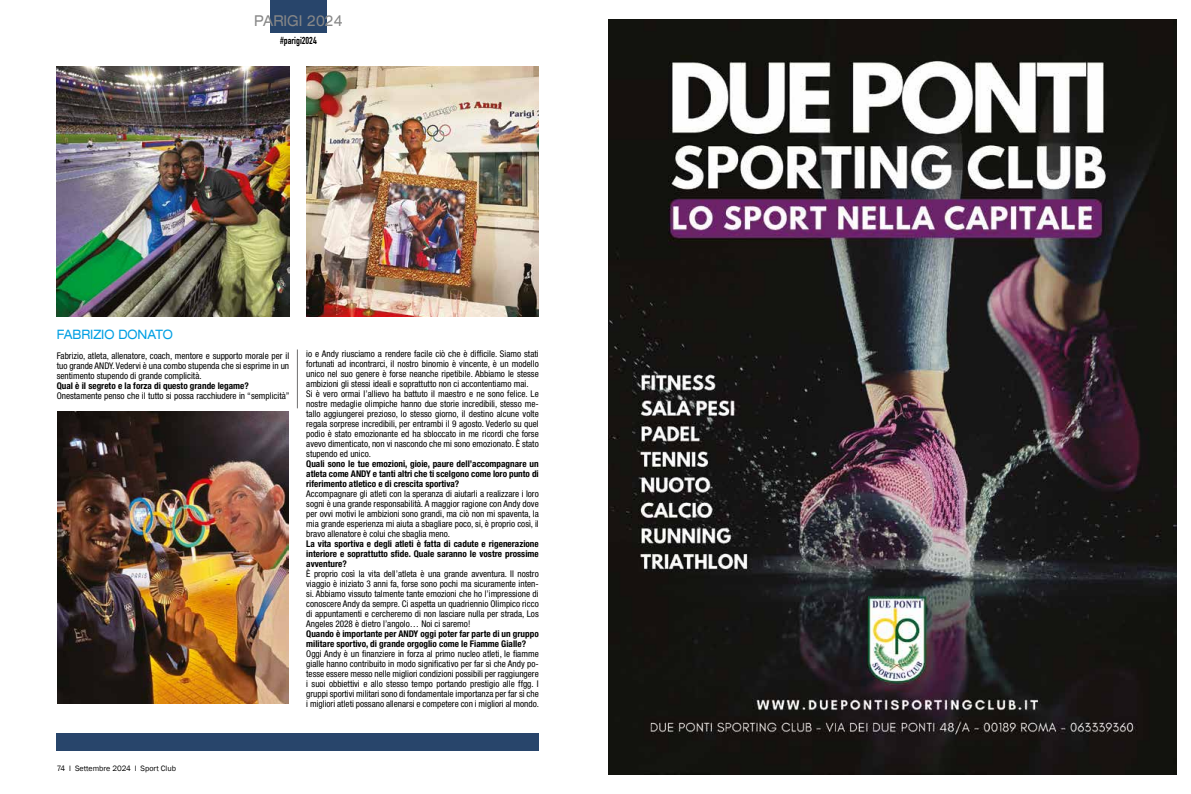
<style>
.page{position:relative;width:1191px;height:794px;background:#fff}
.page>*{position:absolute;margin:0;border:0;box-sizing:border-box;transform-origin:0 0}
.t1{font:expanded 15px "Helvetica Neue";color:#878787;scale:.89 1}
.t2{font:expanded 13px "Helvetica Neue";letter-spacing:-.005em;color:#009fe3;scale:.89 1}
.t3{font:700 10px "DIN Condensed";color:#000}
.t4{font:condensed 9.2px/10px "Helvetica Neue";color:#000;text-align:justify}
.t5{font:700 condensed 9.2px/10px "Helvetica Neue";color:#000;text-align:justify}
.t6{font:8px "Franklin Gothic";color:#000}
</style>
<div class="page">
<div style="left:57px;top:733px;width:482px;height:17px;background:#28456b"></div>
<img style="left:57px;top:67px;width:232px;height:250px">
<img style="left:306px;top:67px;width:233px;height:250px">
<img style="left:58px;top:412px;width:230px;height:291px">
<hr style="left:297px;top:349px;width:1px;height:59px;background:#706f6f">
<div style="left:270px;top:0;width:56px;height:33px;background:#28456b"></div>
<img style="left:608px;top:20px;width:568px;height:754px">
<h1 class="t1" style="left:254px;top:11px;width:101px">PARIGI 2024</h1>
<p class="t3" style="left:280px;top:37px;width:38px">#parigi2024</p>
<h2 class="t2" style="left:57px;top:326px;width:132px">FABRIZIO DONATO</h2>
<p class="t4" style="left:57px;top:351px;width:234px">Fabrizio, atleta, allenatore, coach, mentore e supporto morale per il tuo grande ANDY. Vedervi è una combo stupenda che si esprime in un sentimento stupendo di grande complicità.</p>
<p class="t5" style="left:57px;top:381px;width:194px">Qual è il segreto e la forza di questo grande legame?</p>
<p class="t4" style="left:57px;top:391px;width:234px">Onestamente penso che il tutto si possa racchiudere in “semplicità”</p>
<p class="t4" style="left:306px;top:348px;width:234px;text-align:left">io e Andy riusciamo a rendere facile ciò che è difficile. Siamo stati fortunati ad incontrarci, il nostro binomio è vincente, è un modello unico nel suo genere è forse neanche ripetibile. Abbiamo le stesse ambizioni gli stessi ideali e soprattutto non ci accontentiamo mai.<br>Si è vero ormai l’allievo ha battuto il maestro e ne sono felice. Le nostre medaglie olimpiche hanno due storie incredibili, stesso me&shy;tallo aggiungerei prezioso, lo stesso giorno, il destino alcune volte regala sorprese incredibili, per entrambi il 9 agosto. Vederlo su quel podio è stato emozionante ed ha sbloccato in me ricordi che forse avevo dimenticato, non vi nascondo che mi sono emozionato. È stato stupendo ed unico.</p>
<p class="t5" style="left:306px;top:458px;width:234px">Quali sono le tue emozioni, gioie, paure dell’accompagnare un atleta come ANDY e tanti altri che ti scelgono come loro punto di riferimento atletico e di crescita sportiva?</p>
<p class="t4" style="left:306px;top:488px;width:234px">Accompagnare gli atleti con la speranza di aiutarli a realizzare i loro sogni è una grande responsabilità. A maggior ragione con Andy dove per ovvi motivi le ambizioni sono grandi, ma ciò non mi spaventa, la mia grande esperienza mi aiuta a sbagliare poco, si, è proprio così, il bravo allenatore è colui che sbaglia meno.</p>
<p class="t5" style="left:306px;top:538px;width:234px">La vita sportiva e degli atleti è fatta di cadute e rigenerazione interiore e soprattutto sfide. Quale saranno le vostre prossime avventure?</p>
<p class="t4" style="left:306px;top:568px;width:234px">È proprio così la vita dell’atleta è una grande avventura. Il nostro viaggio è iniziato 3 anni fa, forse sono pochi ma sicuramente inten&shy;si. Abbiamo vissuto talmente tante emozioni che ho l’impressione di conoscere Andy da sempre. Ci aspetta un quadriennio Olimpico ricco di appuntamenti e cercheremo di non lasciare nulla per strada, Los Angeles 2028 è dietro l’angolo… Noi ci saremo!</p>
<p class="t5" style="left:306px;top:628px;width:234px">Quando è importante per ANDY oggi poter far parte di un gruppo militare sportivo, di grande orgoglio come le Fiamme Gialle?</p>
<p class="t4" style="left:306px;top:648px;width:234px">Oggi Andy è un finanziere in forza al primo nucleo atleti, le fiamme gialle hanno contribuito in modo significativo per far sì che Andy po&shy;tesse essere messo nelle migliori condizioni possibili per raggiungere i suoi obbiettivi e allo stesso tempo portando prestigio alle ffgg. I gruppi sportivi militari sono di fondamentale importanza per far sì che i migliori atleti possano allenarsi e competere con i migliori al mondo.</p>
<p class="t6" style="left:57px;top:764px;width:121px">74 l Settembre 2024 l Sport Club</p>
</div>
